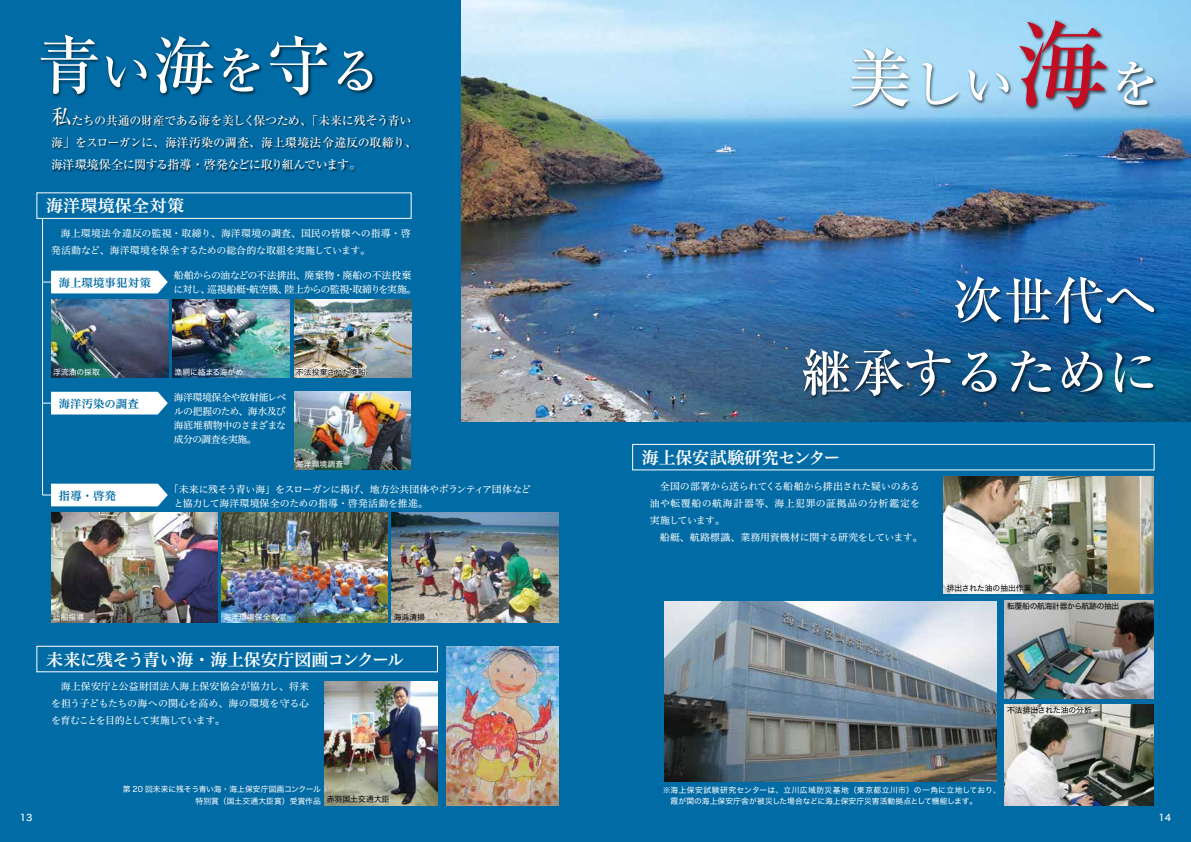
<style>
.page{position:relative;width:1191px;height:842px;background:#006ba5}
.page>*{position:absolute;margin:0;border:0;box-sizing:border-box;transform-origin:0 0}
.t1{font:500 63.8px "Ryumin Pr 6 N";color:#fff}
.t2{font:500 51px "Ryumin Pr 6 N";color:#fff}
.t3{font:17px "Hiragino UD Serif Std W6";letter-spacing:-.02em;color:#fff}
.t4{font:17px "Hiragino UD Serif Std W6";letter-spacing:.02em;color:#fff}
.t5{font:500 12px/22.3px "Ryumin Pr 6 N";letter-spacing:-.035em;color:#fff}
.t6{font:11.3px "Hiragino UD Serif Std W6";letter-spacing:.015em;color:#006ba5}
.t7{font:9.9px/14.2px "Hiragino UD Serif Std W4";letter-spacing:-.02em;color:#fff;text-align:justify}
.t8{font:9.9px/17px "Hiragino UD Serif Std W4";color:#fff}
.t9{font:9.2px "Hira Kaku Std W5";color:#fff}
.t10{font:7.8px/11.3px "Hira Kaku Std N W4";letter-spacing:.01em;color:#fff;text-align:right}
.t11{font:7.8px "Hira Kaku Std N W4";letter-spacing:-.01em;color:#000}
.t12{font:7.8px "Hira Kaku Std N W4";letter-spacing:-.04em;color:#000}
.t13{font:7.8px "Hira Kaku Std N W4";letter-spacing:-.01em;color:#fff}
.s1{font-size:51px}
.s2{font-size:20.5px}
.s3{font-size:63.8px}
.s4{font-size:95.7px;color:#c30d23}
</style>
<div class="page">
<img style="left:51px;top:513px;width:166px;height:109px">
<img style="left:221px;top:513px;width:167px;height:109px">
<img style="left:392px;top:513px;width:166px;height:109px">
<img style="left:51px;top:300px;width:117px;height:78px">
<img style="left:172px;top:300px;width:118px;height:78px">
<img style="left:294px;top:300px;width:117px;height:78px">
<svg style="left:295px;top:367px;width:72px;height:11px"></svg>
<img style="left:294px;top:392px;width:116px;height:77px">
<img style="left:461px;top:0;width:730px;height:422px">
<img style="left:40px;top:35px;width:336px;height:63px">
<img style="left:845px;top:13px;width:321px;height:124px">
<img style="left:798px;top:344px;width:366px;height:70px">
<img style="left:949px;top:271px;width:213px;height:71px">
<img style="left:52px;top:107px;width:360px;height:66px">
<div style="left:37px;top:646px;width:400px;height:26px;border:1px solid #fff"></div>
<hr style="left:42px;top:218px;width:1px;height:277px;background:#fff">
<svg style="left:43px;top:271px;width:125px;height:22px;background:#e5eff5"></svg>
<svg style="left:43px;top:392px;width:125px;height:22px;background:#e5eff5"></svg>
<svg style="left:43px;top:484px;width:125px;height:22px;background:#e5eff5"></svg>
<img style="left:446px;top:646px;width:112px;height:159px">
<img style="left:1004px;top:600px;width:149px;height:99px">
<img style="left:1004px;top:704px;width:149px;height:101px">
<img style="left:324px;top:682px;width:113px;height:123px">
<img style="left:664px;top:601px;width:333px;height:181px">
<div style="left:632px;top:444px;width:522px;height:26px;border:1px solid #fff"></div>
<img style="left:943px;top:476px;width:210px;height:117px">
<h1 class="t1" style="left:37px;top:15px;width:346px">青<span class="s1">い</span>海<span class="s1">を</span>守<span class="s1">る</span></h1>
<p class="t5" style="left:51px;top:108px;width:368px"><span class="s2">私</span>たちの共通の財産である海を美しく保つため、「未来に残そう青い海」をスローガンに、海洋汚染の調査、海上環境法令違反の取締り、海洋環境保全に関する指導・啓発などに取り組んでいます。</p>
<h3 class="t4" style="left:46px;top:193px;width:140px">海洋環境保全対策</h3>
<p class="t8" style="left:51px;top:224px;width:361px">　海上環境法令違反の監視・取締り、海洋環境の調査、国民の皆様への指導・啓発活動など、海洋環境を保全するための総合的な取組を実施しています。</p>
<p class="t6" style="left:59px;top:274px;width:94px">海上環境事犯対策</p>
<p class="t7" style="left:174px;top:268px;width:244px">船舶からの油などの不法排出、廃棄物・廃船の不法投棄に対し、巡視船艇・航空機、陸上からの監視・取締りを実施。</p>
<p class="t10" style="left:53px;top:366px;width:48px">浮流油の採取</p>
<p class="t13" style="left:174px;top:366px;width:70px">漁網に絡まる海がめ</p>
<p class="t11" style="left:296px;top:366px;width:72px">不法投棄された廃船</p>
<p class="t6" style="left:59px;top:395px;width:81px">海洋汚染の調査</p>
<p class="t7" style="left:174px;top:389px;width:114px">海洋環境保全や放射能レベルの把握のため、海水及び海底堆積物中のさまざまな成分の調査を実施。</p>
<p class="t10" style="left:296px;top:458px;width:49px">海洋環境調査</p>
<h2 class="t2" style="left:848px;top:44px;width:314px"><span class="s3">美</span>しい<span class="s4">海</span>を</h2>
<h2 class="t2" style="left:952px;top:260px;width:206px">次世代へ</h2>
<h2 class="t2" style="left:801px;top:332px;width:359px">継承するために</h2>
<h3 class="t3" style="left:642px;top:444px;width:200px">海上保安試験研究センター</h3>
<p class="t6" style="left:59px;top:487px;width:59px">指導・啓発</p>
<p class="t8" style="left:650px;top:477px;width:274px">　全国の部署から送られてくる船舶から排出された疑いのある油や転覆船の航海計器等、海上犯罪の証拠品の分析鑑定を実施しています。<br>　船艇、航路標識、業務用資機材に関する研究をしています。</p>
<p class="t7" style="left:174px;top:481px;width:358px;text-indent:-5px">「未来に残そう青い海」をスローガンに掲げ、地方公共団体やボランティア団体などと協力して海洋環境保全のための指導・啓発活動を推進。</p>
<p class="t10" style="left:53px;top:611px;width:33px">訪船指導</p>
<p class="t10" style="left:223px;top:611px;width:65px">海洋環境保全教室</p>
<p class="t11" style="left:394px;top:611px;width:33px">海浜清掃</p>
<h3 class="t3" style="left:46px;top:646px;width:359px">未来に残そう青い海・海上保安庁図画コンクール</h3>
<p class="t7" style="left:51px;top:678px;width:260px;line-height:17px">　海上保安庁と公益財団法人海上保安協会が協力し、将来を担う子どもたちの海への関心を高め、海の環境を守る心を育むことを目的として実施しています。</p>
<p class="t11" style="left:946px;top:582px;width:86px">排出された油の抽出作業</p>
<p class="t12" style="left:1007px;top:600px;width:114px">転覆船の航海計器から航跡の抽出</p>
<p class="t11" style="left:1007px;top:704px;width:86px">不法排出された油の分析</p>
<p class="t10" style="left:123px;top:784px;width:200px">第 20 回未来に残そう青い海・海上保安庁図画コンクール特別賞（国土交通大臣賞）受賞作品</p>
<p class="t10" style="left:670px;top:784px;width:332px;text-align:left;text-indent:-8px">※海上保安試験研究センターは、立川広域防災基地（東京都立川市）の一角に立地しており、霞が関の海上保安庁舎が被災した場合などに海上保安庁災害活動拠点として機能します。</p>
<p class="t11" style="left:327px;top:793px;width:64px">赤羽国土交通大臣</p>
<p class="t9" style="left:20px;top:810px;width:14px">13</p>
<p class="t9" style="left:1158px;top:810px;width:14px">14</p>
</div>
